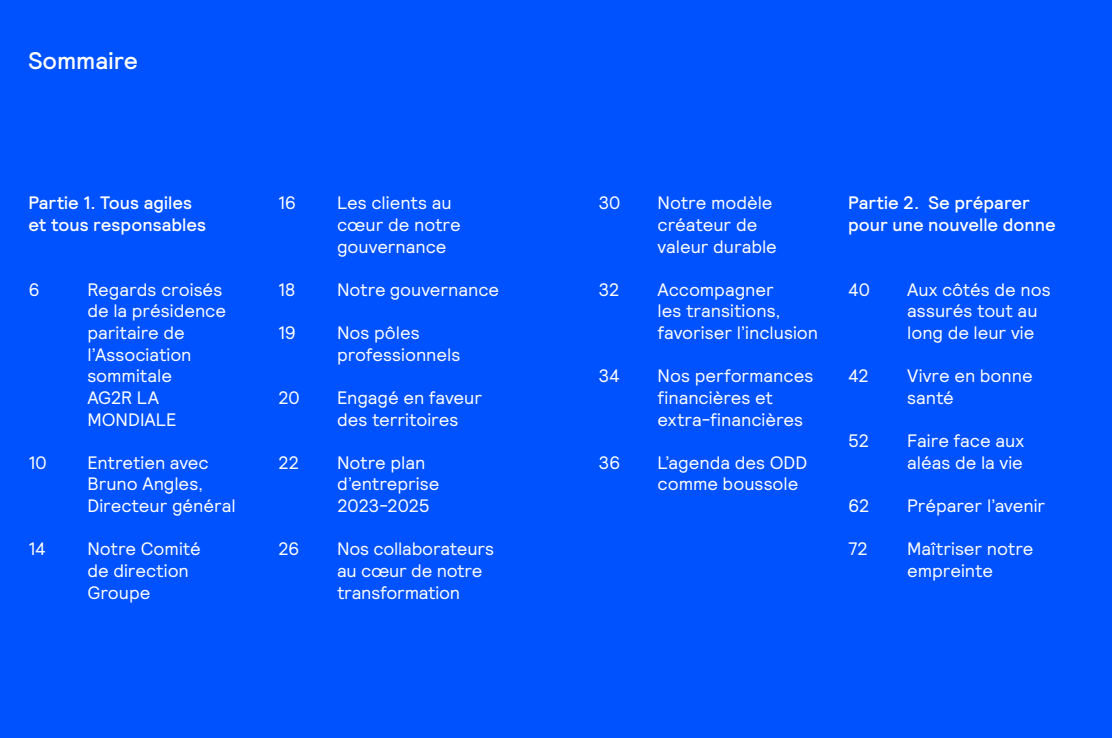
<style>
.page{position:relative;width:1112px;height:738px;background:#fff}
.page>*{position:absolute;margin:0;border:0;box-sizing:border-box;transform-origin:0 0}
.t1{font:500 24px "Relative";color:#fff}
.t2{font:18px/21.6px "Relative";letter-spacing:-.005em;color:#fff}
.t3{font:500 18px/21.6px "Relative";color:#fff}
</style>
<div class="page">
<div style="left:0;top:0;width:1111px;height:737px;background:#0052ff"></div>
<h1 class="t1" style="left:28px;top:45px;width:111px">Sommaire</h1>
<p class="t3" style="left:28px;top:191px;width:179px">Partie 1. Tous agiles et tous responsables</p>
<p class="t2" style="left:28px;top:278px;width:13px">6</p>
<p class="t2" style="left:87px;top:278px;width:140px">Regards croisés de la présidence paritaire de l’Association sommitale<br>AG2R LA<br>MONDIALE</p>
<p class="t2" style="left:28px;top:450px;width:20px">10</p>
<p class="t2" style="left:87px;top:450px;width:150px">Entretien avec<br>Bruno Angles,<br>Directeur général</p>
<p class="t2" style="left:28px;top:537px;width:19px">14</p>
<p class="t2" style="left:87px;top:537px;width:115px">Notre Comité de direction<br>Groupe</p>
<p class="t2" style="left:278px;top:191px;width:20px">16</p>
<p class="t2" style="left:337px;top:191px;width:125px">Les clients au cœur de notre gouvernance</p>
<p class="t2" style="left:278px;top:278px;width:19px">18</p>
<p class="t2" style="left:337px;top:278px;width:164px">Notre gouvernance</p>
<p class="t2" style="left:278px;top:321px;width:20px">19</p>
<p class="t2" style="left:337px;top:321px;width:125px">Nos pôles professionnels</p>
<p class="t2" style="left:278px;top:386px;width:23px">20</p>
<p class="t2" style="left:337px;top:386px;width:147px">Engagé en faveur des territoires</p>
<p class="t2" style="left:278px;top:450px;width:23px">22</p>
<p class="t2" style="left:337px;top:450px;width:104px">Notre plan d’entreprise<br>2023-2025</p>
<p class="t2" style="left:278px;top:537px;width:23px">26</p>
<p class="t2" style="left:337px;top:537px;width:158px">Nos collaborateurs au cœur de notre transformation</p>
<p class="t2" style="left:598px;top:191px;width:23px">30</p>
<p class="t2" style="left:657px;top:191px;width:121px">Notre modèle créateur de valeur durable</p>
<p class="t2" style="left:598px;top:278px;width:23px">32</p>
<p class="t2" style="left:657px;top:278px;width:162px">Accompagner<br>les transitions, favoriser l’inclusion</p>
<p class="t2" style="left:598px;top:364px;width:23px">34</p>
<p class="t2" style="left:657px;top:364px;width:157px">Nos performances financières et extra-financières</p>
<p class="t2" style="left:598px;top:450px;width:23px">36</p>
<p class="t2" style="left:657px;top:450px;width:151px">L’agenda des ODD comme boussole</p>
<p class="t3" style="left:848px;top:191px;width:209px">Partie 2. Se préparer pour une nouvelle donne</p>
<p class="t2" style="left:848px;top:278px;width:23px">40</p>
<p class="t2" style="left:907px;top:278px;width:145px">Aux côtés de nos assurés tout au long de leur vie</p>
<p class="t2" style="left:848px;top:364px;width:22px">42</p>
<p class="t2" style="left:907px;top:364px;width:127px">Vivre en bonne santé</p>
<p class="t2" style="left:848px;top:429px;width:23px">52</p>
<p class="t2" style="left:907px;top:429px;width:118px">Faire face aux aléas de la vie</p>
<p class="t2" style="left:848px;top:494px;width:23px">62</p>
<p class="t2" style="left:907px;top:494px;width:140px">Préparer l’avenir</p>
<p class="t2" style="left:848px;top:537px;width:21px">72</p>
<p class="t2" style="left:907px;top:537px;width:128px">Maîtriser notre empreinte</p>
</div>
